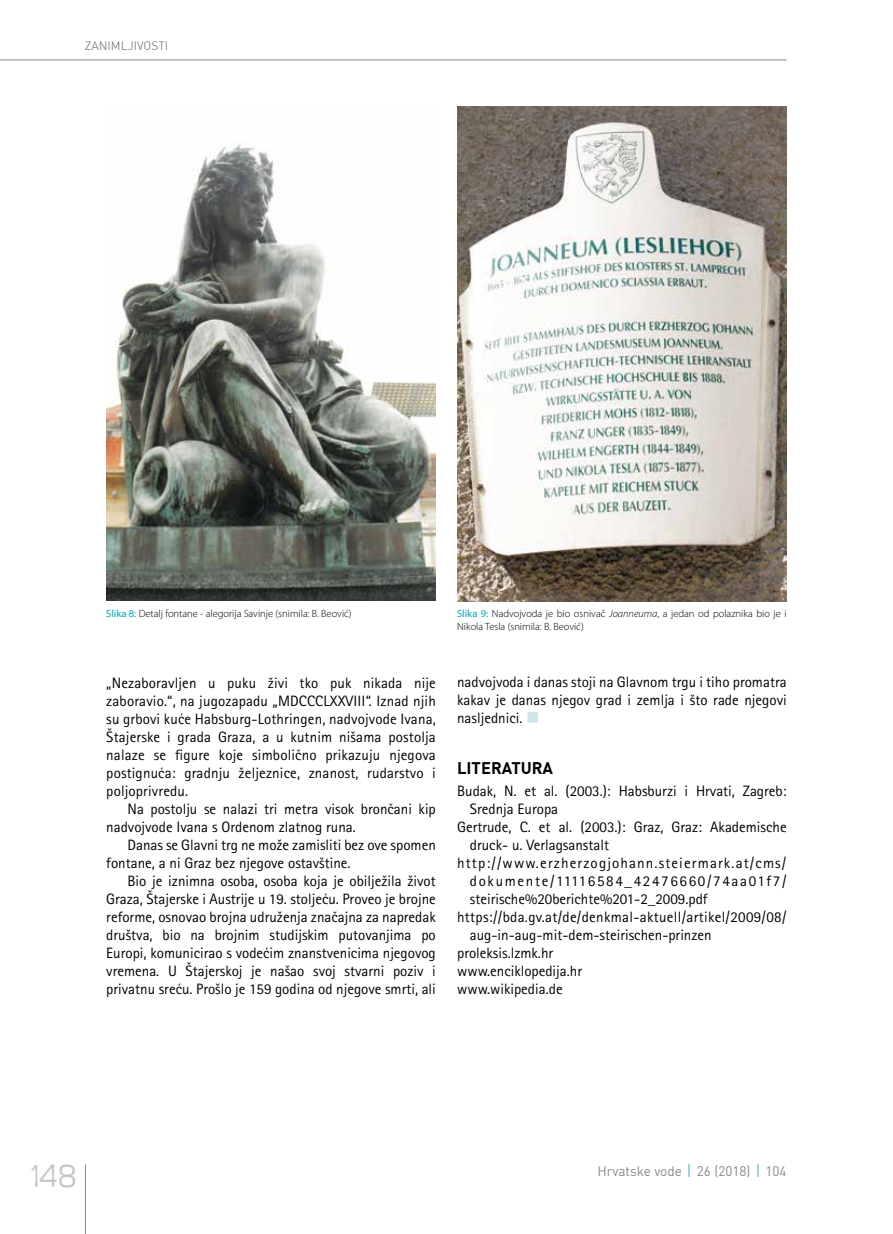
<style>
.page{position:relative;width:893px;height:1234px;background:#fff}
.page>*{position:absolute;margin:0;border:0;box-sizing:border-box;transform-origin:0 0}
.t1{font:300 36px "Teen";color:#c6c7c8}
.t2{font:700 16.5px "DIN";color:#000}
.t3{font:15px/18px "Rotis Sans Serifklemy";color:#000;text-align:justify}
.t4{font:15px "Rotis Sans Serifklemy";letter-spacing:.02em;color:#000}
.t5{font:15px "Rotis Sans Serifklemy";letter-spacing:.075em;color:#000}
.t6{font:15px "Rotis Sans Serifklemy";letter-spacing:.11em;color:#000}
.t7{font:13.5px "DIN";color:#87888a}
.t8{font:12px "DIN";color:#87888a}
.t9{font:300 10.5px/12px "Myriad Pro";color:#000}
.s1{font-weight:400;color:#00a5b7}
.s2{font-style:italic}
.s3{color:#cbe5e9}
</style>
<div class="page">
<hr style="left:85px;top:1164px;width:1px;height:69px;background:#87888a">
<hr style="left:0;top:60px;width:787px;height:1px;background:#87888a">
<svg style="left:689px;top:1164px;width:1px;height:12px"></svg>
<svg style="left:757px;top:1164px;width:2px;height:12px"></svg>
<img style="left:106px;top:144px;width:330px;height:456px">
<img style="left:457px;top:106px;width:330px;height:495px">
<p class="t8" style="left:85px;top:37px;width:85px">ZANIMLJIVOSTI</p>
<p class="t9" style="left:106px;top:607px;width:247px"><span class="s1">Slika 8:</span> Detalj fontane - alegorija Savinje (snimila: B. Beović)</p>
<p class="t9" style="left:457px;top:607px;width:331px"><span class="s1">Slika 9:</span> Nadvojvoda je bio osnivač <span class="s2">Joanneuma</span>, a jedan od polaznika bio je i<br>Nikola Tesla (snimila: B. Beović)</p>
<p class="t3" style="left:106px;top:674px;width:331px">„Nezaboravljen u puku živi tko puk nikada nije zaboravio.“, na jugozapadu „MDCCCLXXVIII“. Iznad njih su grbovi kuće Habsburg-Lothringen, nadvojvode Ivana, Štajerske i grada Graza, a u kutnim nišama postolja nalaze se figure koje simbolično prikazuju njegova postignuća: gradnju željeznice, znanost, rudarstvo i poljoprivredu.</p>
<p class="t3" style="left:106px;top:800px;width:331px;text-indent:21px">Na postolju se nalazi tri metra visok brončani kip nadvojvode Ivana s Ordenom zlatnog runa.</p>
<p class="t3" style="left:106px;top:836px;width:331px;text-indent:21px">Danas se Glavni trg ne može zamisliti bez ove spomen fontane, a ni Graz bez njegove ostavštine.</p>
<p class="t3" style="left:106px;top:872px;width:331px;text-indent:21px">Bio je iznimna osoba, osoba koja je obilježila život Graza, Štajerske i Austrije u 19. stoljeću. Proveo je brojne reforme, osnovao brojna udruženja značajna za napredak društva, bio na brojnim studijskim putovanjima po Europi, komunicirao s vodećim znanstvenicima njegovog vremena. U Štajerskoj je našao svoj stvarni poziv i privatnu sreću. Prošlo je 159 godina od njegove smrti, ali</p>
<p class="t3" style="left:457px;top:672px;width:331px">nadvojvoda i danas stoji na Glavnom trgu i tiho promatra kakav je danas njegov grad i zemlja i što rade njegovi nasljednici. <span class="s3">■</span></p>
<p class="t2" style="left:457px;top:756px;width:98px">LITERATURA</p>
<p class="t3" style="left:457px;top:782px;width:331px">Budak, N. et al. (2003.): Habsburzi i Hrvati, Zagreb:</p>
<p class="t3" style="left:470px;top:800px;width:90px">Srednja Europa</p>
<p class="t3" style="left:457px;top:818px;width:331px">Gertrude, C. et al. (2003.): Graz, Graz: Akademische</p>
<p class="t3" style="left:470px;top:836px;width:141px">druck- u. Verlagsanstalt</p>
<p class="t5" style="left:457px;top:854px;width:331px">http://www.erzherzogjohann.steiermark.at/cms/</p>
<p class="t6" style="left:470px;top:872px;width:318px">dokumente/11116584_42476660/74aa01f7/</p>
<p class="t3" style="left:470px;top:890px;width:239px">steirische%20berichte%201-2_2009.pdf</p>
<p class="t4" style="left:457px;top:908px;width:331px">https://bda.gv.at/de/denkmal-aktuell/artikel/2009/08/</p>
<p class="t3" style="left:470px;top:926px;width:243px">aug-in-aug-mit-dem-steirischen-prinzen</p>
<p class="t3" style="left:457px;top:944px;width:98px">proleksis.lzmk.hr</p>
<p class="t3" style="left:457px;top:962px;width:126px">www.enciklopedija.hr</p>
<p class="t3" style="left:457px;top:980px;width:107px">www.wikipedia.de</p>
<h1 class="t1" style="left:31px;top:1156px;width:47px">148</h1>
<p class="t7" style="left:597px;top:1161px;width:191px">Hrvatske vode 26 (2018) 104</p>
</div>
